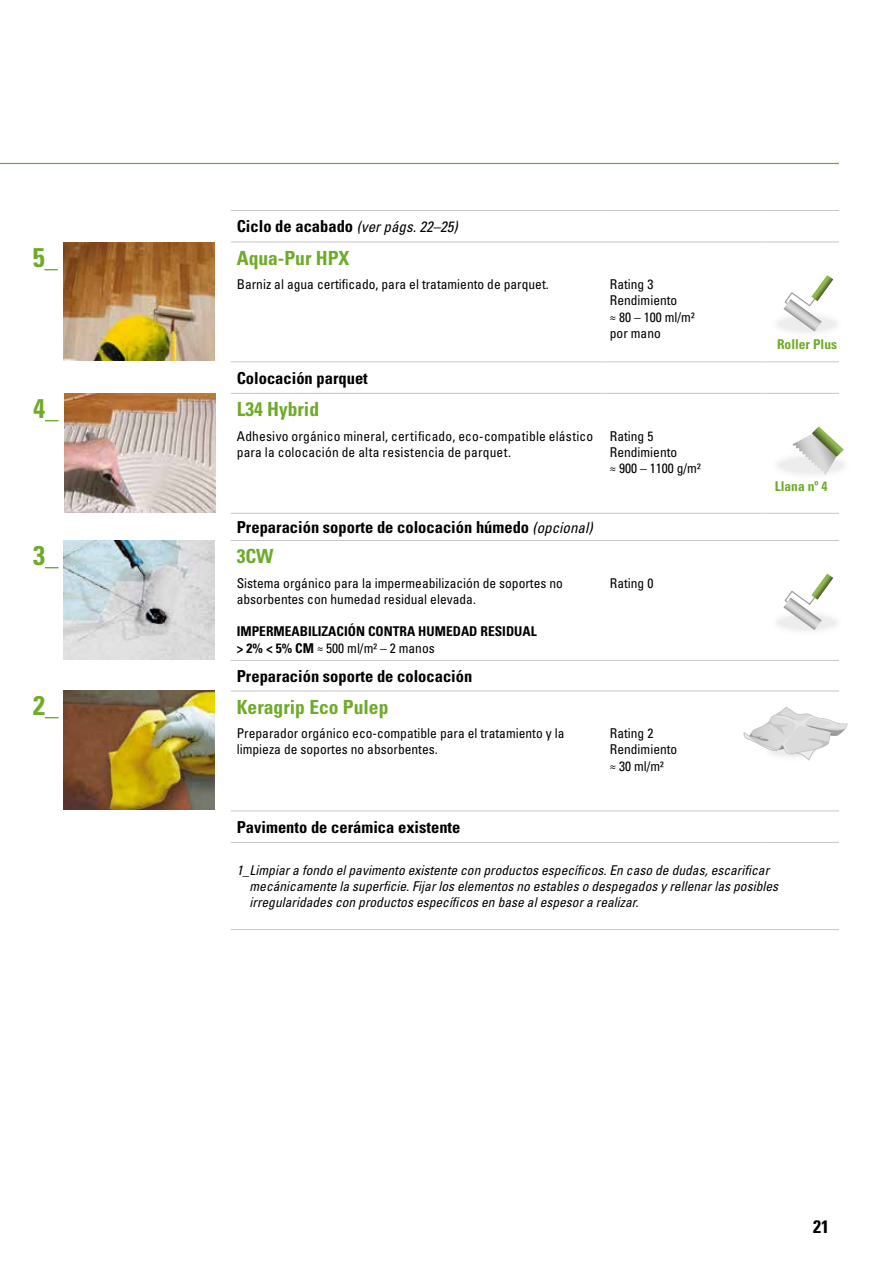
<style>
.page{position:relative;width:893px;height:1263px;background:#fff}
.page>*{position:absolute;margin:0;border:0;box-sizing:border-box;transform-origin:0 0}
.t1{font:700 condensed 27px "Univers LT Std";color:#6eab28}
.t2{font:700 condensed 19.5px "Univers LT Std";color:#6eab28}
.t3{font:700 condensed 18px "Univers LT Std";color:#000}
.t4{font:700 condensed 16.5px "Univers LT Std";color:#000}
.t5{font:italic condensed 15px "Univers LT Std";color:#000}
.t6{font:condensed 13.5px/16.2px "Univers LT Std";color:#000}
.t7{font:italic condensed 13.5px/16.2px "Univers LT Std";color:#000}
.t8{font:700 condensed 13.5px/16.2px "Univers LT Std";color:#000}
.t9{font:700 condensed 13.5px "Univers LT Std";color:#6eab28}
.s1{font-weight:700;font-style:normal;font-size:16.5px}
.s2{font-weight:400;font-style:italic;font-size:15px}
.s3{font-weight:400}
</style>
<div class="page">
<hr style="left:231px;top:210px;width:373px;height:1px;background:#c6c6c6">
<hr style="left:604px;top:210px;width:161px;height:1px;background:#c6c6c6">
<hr style="left:765px;top:210px;width:74px;height:1px;background:#c6c6c6">
<hr style="left:231px;top:241px;width:373px;height:1px;background:#c6c6c6">
<hr style="left:604px;top:241px;width:161px;height:1px;background:#c6c6c6">
<hr style="left:765px;top:241px;width:74px;height:1px;background:#c6c6c6">
<hr style="left:231px;top:361px;width:373px;height:1px;background:#c6c6c6">
<hr style="left:231px;top:393px;width:373px;height:1px;background:#c6c6c6">
<hr style="left:604px;top:361px;width:161px;height:1px;background:#c6c6c6">
<hr style="left:604px;top:393px;width:161px;height:1px;background:#c6c6c6">
<hr style="left:765px;top:361px;width:74px;height:1px;background:#c6c6c6">
<hr style="left:765px;top:393px;width:74px;height:1px;background:#c6c6c6">
<hr style="left:231px;top:513px;width:373px;height:1px;background:#c6c6c6">
<hr style="left:231px;top:540px;width:373px;height:1px;background:#c6c6c6">
<hr style="left:231px;top:660px;width:373px;height:1px;background:#c6c6c6">
<hr style="left:231px;top:690px;width:373px;height:1px;background:#c6c6c6">
<hr style="left:604px;top:513px;width:161px;height:1px;background:#c6c6c6">
<hr style="left:604px;top:540px;width:161px;height:1px;background:#c6c6c6">
<hr style="left:604px;top:660px;width:161px;height:1px;background:#c6c6c6">
<hr style="left:604px;top:690px;width:161px;height:1px;background:#c6c6c6">
<hr style="left:765px;top:513px;width:74px;height:1px;background:#c6c6c6">
<hr style="left:765px;top:540px;width:74px;height:1px;background:#c6c6c6">
<hr style="left:765px;top:660px;width:74px;height:1px;background:#c6c6c6">
<hr style="left:765px;top:690px;width:74px;height:1px;background:#c6c6c6">
<hr style="left:231px;top:810px;width:373px;height:1px;background:#c6c6c6">
<hr style="left:604px;top:810px;width:161px;height:1px;background:#c6c6c6">
<hr style="left:231px;top:842px;width:373px;height:1px;background:#c6c6c6">
<hr style="left:604px;top:842px;width:161px;height:1px;background:#c6c6c6">
<hr style="left:765px;top:842px;width:74px;height:1px;background:#c6c6c6">
<hr style="left:231px;top:929px;width:373px;height:1px;background:#c6c6c6">
<hr style="left:604px;top:929px;width:161px;height:1px;background:#c6c6c6">
<hr style="left:765px;top:929px;width:74px;height:1px;background:#c6c6c6">
<hr style="left:765px;top:810px;width:74px;height:1px;background:#c6c6c6">
<div style="left:771px;top:309px;width:72px;height:30px;background:#fbfbfb;border-radius:50%"></div>
<svg style="left:783px;top:275px;width:50px;height:56px"></svg>
<div style="left:771px;top:449px;width:79px;height:33px;background:linear-gradient(to right,#f8f8f8,#fdfdfd);border-radius:50%"></div>
<svg style="left:792px;top:426px;width:52px;height:49px"></svg>
<div style="left:771px;top:608px;width:72px;height:29px;background:#fbfbfb;border-radius:50%"></div>
<svg style="left:783px;top:573px;width:50px;height:57px"></svg>
<img style="left:64px;top:394px;width:151px;height:119px">
<img style="left:64px;top:243px;width:151px;height:117px">
<img style="left:64px;top:540px;width:151px;height:119px">
<hr style="left:0;top:163px;width:839px;height:1px;background:#6eab28">
<img style="left:64px;top:690px;width:151px;height:119px">
<svg style="left:743px;top:707px;width:104px;height:53px"></svg>
<h1 class="t1" style="left:33px;top:241px;width:27px">5_</h1>
<h1 class="t1" style="left:33px;top:392px;width:27px">4_</h1>
<h1 class="t1" style="left:33px;top:539px;width:27px">3_</h1>
<h1 class="t1" style="left:33px;top:689px;width:27px">2_</h1>
<p class="t5" style="left:237px;top:217px;width:222px"><span class="s1">Ciclo de acabado</span> (ver págs. 22–25)</p>
<h2 class="t2" style="left:237px;top:246px;width:114px">Aqua-Pur HPX</h2>
<p class="t6" style="left:237px;top:276px;width:313px">Barniz al agua certificado, para el tratamiento de parquet.</p>
<p class="t6" style="left:610px;top:276px;width:86px">Rating 3<br>Rendimiento<br>≈ 80 – 100 ml/m² por mano</p>
<p class="t4" style="left:237px;top:368px;width:133px">Colocación parquet</p>
<h2 class="t2" style="left:237px;top:397px;width:84px">L34 Hybrid</h2>
<p class="t6" style="left:237px;top:427px;width:358px">Adhesivo orgánico mineral, certificado, eco-compatible elástico para la colocación de alta resistencia de parquet.</p>
<p class="t6" style="left:610px;top:427px;width:92px">Rating 5<br>Rendimiento<br>≈ 900 – 1100 g/m²</p>
<p class="t4" style="left:237px;top:517px;width:357px">Preparación soporte de colocación húmedo <span class="s2">(opcional)</span></p>
<h2 class="t2" style="left:237px;top:544px;width:38px">3CW</h2>
<p class="t6" style="left:237px;top:575px;width:328px">Sistema orgánico para la impermeabilización de soportes no absorbentes con humedad residual elevada.</p>
<p class="t8" style="left:237px;top:623px;width:302px">IMPERMEABILIZACIÓN CONTRA HUMEDAD RESIDUAL &gt; 2% &lt; 5% CM <span class="s3">≈ 500 ml/m² – 2 manos</span></p>
<p class="t6" style="left:610px;top:575px;width:45px">Rating 0</p>
<p class="t4" style="left:237px;top:666px;width:237px">Preparación soporte de colocación</p>
<h2 class="t2" style="left:237px;top:695px;width:153px">Keragrip Eco Pulep</h2>
<p class="t6" style="left:237px;top:725px;width:329px">Preparador orgánico eco-compatible para el tratamiento y la limpieza de soportes no absorbentes.</p>
<p class="t6" style="left:610px;top:725px;width:69px">Rating 2<br>Rendimiento ≈ 30 ml/m²</p>
<p class="t9" style="left:777px;top:336px;width:62px">Roller Plus</p>
<p class="t9" style="left:775px;top:478px;width:54px">Llana nº 4</p>
<p class="t4" style="left:237px;top:817px;width:225px">Pavimento de cerámica existente</p>
<p class="t7" style="left:250px;top:862px;width:530px;text-indent:-13px">1_Limpiar a fondo el pavimento existente con productos específicos. En caso de dudas, escarificar mecánicamente la superficie. Fijar los elementos no estables o despegados y rellenar las posibles irregularidades con productos específicos en base al espesor a realizar.</p>
<h3 class="t3" style="left:813px;top:1216px;width:17px">21</h3>
</div>
